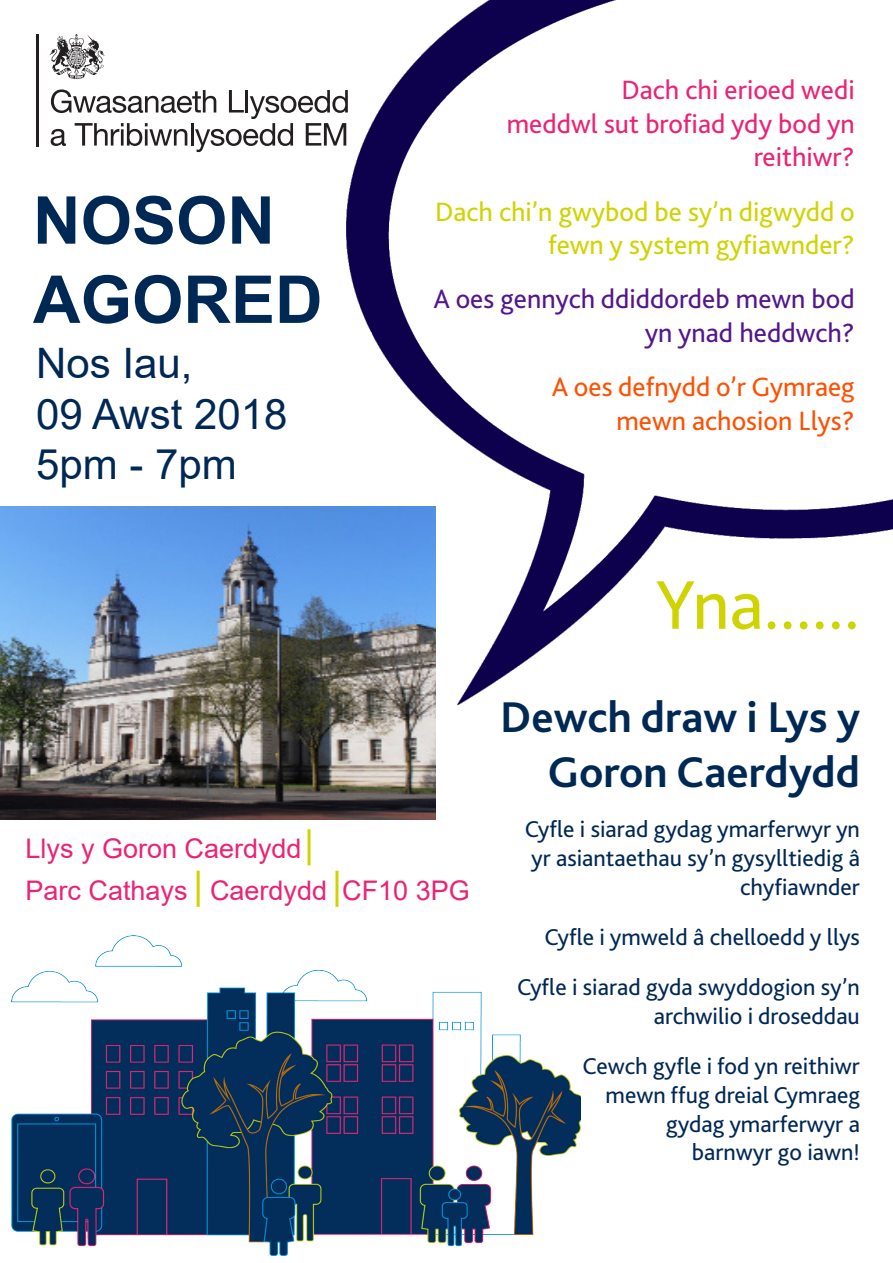
<style>
.page{position:relative;width:893px;height:1263px;background:#fff}
.page>*{position:absolute;margin:0;border:0;box-sizing:border-box;transform-origin:0 0}
.t1{font:72px "Bliss 2";color:#cfd400}
.t2{font:700 66px/79.2px "Arial";color:#002855}
.t3{font:700 45px/55.8px "Bliss 2";color:#002855;text-align:right}
.t4{font:42px/50.4px "Arial";color:#002855}
.t5{font:27.75px/33.3px "Bliss 2";color:#cfd400;text-align:right}
.t6{font:27.75px/33.3px "Bliss 2";color:#ec2275;text-align:right}
.t7{font:27.75px/33.3px "Bliss 2";color:#53168b;text-align:right}
.t8{font:27.75px/33.3px "Bliss 2";color:#ff5000;text-align:right}
.t9{font:27px/42px "Arial";color:#ec2275}
.t10{font:24px/28.8px "Bliss 2";color:#002855;text-align:right}
</style>
<div class="page">
<img style="left:0;top:506px;width:436px;height:313px">
<img style="left:12px;top:935px;width:568px;height:321px">
<hr style="left:308px;top:829px;width:3px;height:36px;background:#cfd400">
<hr style="left:197px;top:871px;width:3px;height:36px;background:#cfd400">
<hr style="left:36px;top:34px;width:3px;height:112px;background:#231f20">
<svg style="left:51px;top:89px;width:296px;height:63px"></svg>
<svg style="left:50px;top:34px;width:55px;height:45px"></svg>
<img style="left:347px;top:0;width:546px;height:706px">
<hr style="left:335px;top:871px;width:3px;height:36px;background:#cfd400">
<p class="t2" style="left:33px;top:182px;width:291px">NOSON<br>AGORED</p>
<p class="t4" style="left:36px;top:338px;width:253px">Nos Iau,<br>09 Awst 2018<br>5pm - 7pm</p>
<p class="t6" style="left:507px;top:73px;width:349px">Dach chi erioed wedi<br>meddwl sut brofiad ydy bod yn reithiwr?</p>
<p class="t5" style="left:435px;top:194px;width:421px">Dach chi’n gwybod be sy’n digwydd o fewn y system gyfiawnder?</p>
<p class="t7" style="left:433px;top:282px;width:423px">A oes gennych ddiddordeb mewn bod yn ynad heddwch?</p>
<p class="t8" style="left:552px;top:370px;width:304px">A oes defnydd o’r Gymraeg mewn achosion Llys?</p>
<p class="t1" style="left:656px;top:560px;width:206px">Yna......</p>
<p class="t9" style="left:26px;top:828px;width:446px">Llys y Goron Caerdydd<br>Parc Cathays Caerdydd CF10 3PG</p>
<p class="t3" style="left:500px;top:688px;width:361px">Dewch draw i Lys y<br>Goron Caerdydd</p>
<p class="t10" style="left:525px;top:814px;width:337px">Cyfle i siarad gydag ymarferwyr yn yr asiantaethau sy’n gysylltiedig â chyfiawnder</p>
<p class="t10" style="left:544px;top:922px;width:317px">Cyfle i ymweld â chelloedd y llys</p>
<p class="t10" style="left:517px;top:972px;width:344px">Cyfle i siarad gyda swyddogion sy’n archwilio i droseddau</p>
<p class="t10" style="left:582px;top:1051px;width:279px">Cewch gyfle i fod yn reithiwr mewn ffug dreial Cymraeg gydag ymarferwyr a barnwyr go iawn!</p>
</div>
